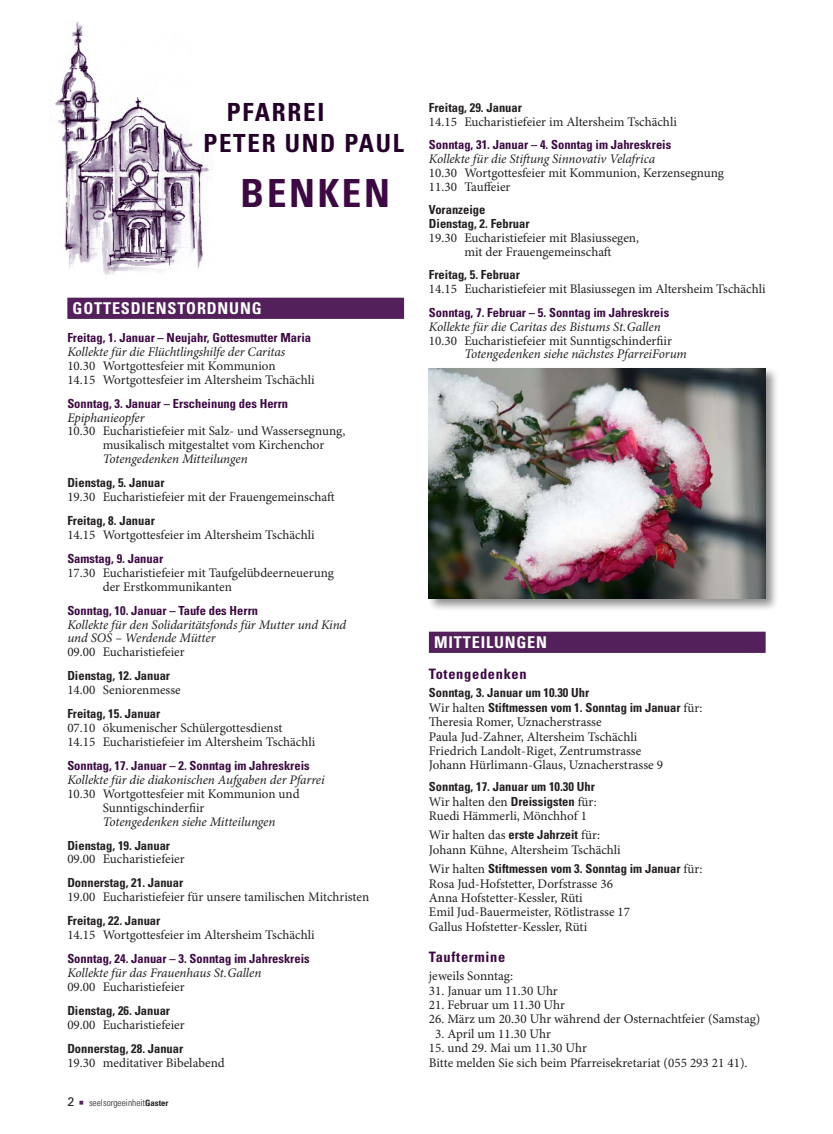
<style>
.page{position:relative;width:833px;height:1134px;background:#fff}
.page>*{position:absolute;margin:0;border:0;box-sizing:border-box;transform-origin:0 0}
.t1{font:700 condensed 38.75px "Univers LT Std";color:#3c0942}
.t2{font:700 condensed 25px/31.2px "Univers LT Std";color:#240029}
.t3{font:700 condensed 16.25px "Univers LT Std";letter-spacing:.05em;color:#fff}
.t4{font:700 condensed 14.38px "Univers LT Std";letter-spacing:.05em;color:#3c0942}
.t5{font:13.12px/14.4px "Minion Pro";color:#231f20}
.t6{font:italic 13.12px/13.9px "Minion Pro";letter-spacing:-.01em;color:#231f20}
.t7{font:700 condensed 12.5px/13.8px "Univers LT Std";color:#231f20}
.t8{font:700 condensed 12.5px "Univers LT Std";color:#3c0942}
.t9{font:300 condensed 9.38px "Univers LT Std";color:#231f20}
.s1{font-weight:400;font-stretch:normal;font-size:12.5px}
.s2{font-family:"Minion Pro";font-weight:400;font-stretch:normal;font-size:13.12px;color:#54205c}
.s3{font-weight:700;font-size:8.75px}
.s4{font-family:"Minion Pro";font-weight:400;font-stretch:normal;font-size:13.12px}
.s5{font-family:"Univers LT Std";font-weight:700;font-stretch:condensed;font-size:12.5px}
</style>
<div class="page">
<div style="left:67px;top:298px;width:337px;height:21px;background:#54205c"></div>
<div style="left:429px;top:632px;width:336px;height:21px;background:#54205c"></div>
<img style="left:55px;top:21px;width:158px;height:254px">
<div style="left:426px;top:366px;width:352px;height:246px;background:#231f20;opacity:.5"></div>
<img style="left:429px;top:369px;width:336px;height:230px">
<h2 class="t2" style="left:203px;top:96px;width:54px;text-indent:24px">Pfarrei<br>Peter</h2>
<h2 class="t2" style="left:285px;top:127px;width:18px">und</h2>
<h2 class="t2" style="left:344px;top:127px;width:31px">Paul</h2>
<h1 class="t1" style="left:241px;top:170px;width:51px">Benken</h1>
<p class="t3" style="left:73px;top:298px;width:190px">GOTTESDIENSTORDNUNG</p>
<p class="t8" style="left:67px;top:330px;width:245px">Freitag, 1. Januar – Neujahr, Gottesmutter Maria</p>
<p class="t6" style="left:67px;top:345px;width:219px">Kollekte für die Flüchtlingshilfe der Caritas</p>
<p class="t5" style="left:67px;top:359px;width:249px;line-height:13.9px">10.30 Wortgottesfeier mit Kommunion<br>14.15 Wortgottesfeier im Altersheim Tschächli</p>
<p class="t8" style="left:67px;top:396px;width:222px">Sonntag, 3. Januar – Erscheinung des Herrn</p>
<p class="t6" style="left:67px;top:411px;width:79px">Epiphanieopfer</p>
<p class="t5" style="left:103px;top:425px;width:244px;line-height:13.9px;text-indent:-35px">10.30 Eucharistiefeier mit Salz- und Wassersegnung, musikalisch mitgestaltet vom Kirchenchor</p>
<p class="t6" style="left:103px;top:453px;width:146px">Totengedenken Mitteilungen</p>
<p class="t7" style="left:67px;top:476px;width:99px">Dienstag, 5. Januar</p>
<p class="t5" style="left:67px;top:490px;width:269px">19.30 Eucharistiefeier mit der Frauengemeinschaft</p>
<p class="t7" style="left:67px;top:514px;width:89px">Freitag, 8. Januar</p>
<p class="t5" style="left:67px;top:528px;width:249px">14.15 Wortgottesfeier im Altersheim Tschächli</p>
<p class="t8" style="left:67px;top:551px;width:97px">Samstag, 9. Januar</p>
<p class="t5" style="left:103px;top:566px;width:233px;line-height:13.9px;text-indent:-35px">17.30 Eucharistiefeier mit Taufgelübdeerneuerung der Erstkommunikanten</p>
<p class="t8" style="left:67px;top:603px;width:192px">Sonntag, 10. Januar – Taufe des Herrn</p>
<p class="t6" style="left:67px;top:618px;width:280px">Kollekte für den Solidaritätsfonds für Mutter und Kind und SOS – Werdende Mütter</p>
<p class="t5" style="left:67px;top:645px;width:119px">09.00 Eucharistiefeier</p>
<p class="t7" style="left:67px;top:669px;width:104px">Dienstag, 12. Januar</p>
<p class="t5" style="left:67px;top:683px;width:115px">14.00 Seniorenmesse</p>
<p class="t7" style="left:67px;top:707px;width:95px">Freitag, 15. Januar</p>
<p class="t5" style="left:67px;top:721px;width:249px;line-height:13.9px">07.10 ökumenischer Schülergottesdienst<br>14.15 Eucharistiefeier im Altersheim Tschächli</p>
<p class="t8" style="left:67px;top:758px;width:244px">Sonntag, 17. Januar – 2. Sonntag im Jahreskreis</p>
<p class="t6" style="left:67px;top:773px;width:259px">Kollekte für die diakonischen Aufgaben der Pfarrei</p>
<p class="t5" style="left:103px;top:787px;width:198px;line-height:13.9px;text-indent:-35px">10.30 Wortgottesfeier mit Kommunion und<br>Sunntigschinderfiir</p>
<p class="t6" style="left:103px;top:815px;width:174px">Totengedenken siehe Mitteilungen</p>
<p class="t7" style="left:67px;top:838px;width:104px">Dienstag, 19. Januar</p>
<p class="t5" style="left:67px;top:852px;width:119px">09.00 Eucharistiefeier</p>
<p class="t7" style="left:67px;top:876px;width:117px">Donnerstag, 21. Januar</p>
<p class="t5" style="left:67px;top:890px;width:303px">19.00 Eucharistiefeier für unsere tamilischen Mitchristen</p>
<p class="t7" style="left:67px;top:914px;width:95px">Freitag, 22. Januar</p>
<p class="t5" style="left:67px;top:928px;width:249px">14.15 Wortgottesfeier im Altersheim Tschächli</p>
<p class="t8" style="left:67px;top:951px;width:244px">Sonntag, 24. Januar – 3. Sonntag im Jahreskreis</p>
<p class="t6" style="left:67px;top:966px;width:195px">Kollekte für das Frauenhaus St.Gallen</p>
<p class="t5" style="left:67px;top:980px;width:119px">09.00 Eucharistiefeier</p>
<p class="t7" style="left:67px;top:1003px;width:104px">Dienstag, 26. Januar</p>
<p class="t5" style="left:67px;top:1018px;width:119px">09.00 Eucharistiefeier</p>
<p class="t7" style="left:67px;top:1041px;width:117px">Donnerstag, 28. Januar</p>
<p class="t5" style="left:67px;top:1056px;width:159px">19.30 meditativer Bibelabend</p>
<p class="t9" style="left:67px;top:1097px;width:103px"><span class="s1">2</span> <span class="s2">■</span> seelsorgeeinheit<span class="s3">Gaster</span></p>
<p class="t7" style="left:429px;top:100px;width:95px">Freitag, 29. Januar</p>
<p class="t5" style="left:429px;top:115px;width:249px">14.15 Eucharistiefeier im Altersheim Tschächli</p>
<p class="t8" style="left:429px;top:137px;width:244px">Sonntag, 31. Januar – 4. Sonntag im Jahreskreis</p>
<p class="t6" style="left:429px;top:152px;width:228px">Kollekte für die Stiftung Sinnovativ Velafrica</p>
<p class="t5" style="left:429px;top:166px;width:297px;line-height:13.8px">10.30 Wortgottesfeier mit Kommunion, Kerzensegnung<br>11.30 Tauffeier</p>
<p class="t7" style="left:429px;top:203px;width:102px">Voranzeige<br>Dienstag, 2. Februar</p>
<p class="t5" style="left:464px;top:231px;width:176px;line-height:13.8px;text-indent:-35px">19.30 Eucharistiefeier mit Blasiussegen, mit der Frauengemeinschaft</p>
<p class="t7" style="left:429px;top:268px;width:92px">Freitag, 5. Februar</p>
<p class="t5" style="left:429px;top:282px;width:338px">14.15 Eucharistiefeier mit Blasiussegen im Altersheim Tschächli</p>
<p class="t8" style="left:429px;top:305px;width:242px">Sonntag, 7. Februar – 5. Sonntag im Jahreskreis</p>
<p class="t6" style="left:429px;top:320px;width:233px">Kollekte für die Caritas des Bistums St.Gallen</p>
<p class="t5" style="left:429px;top:334px;width:244px">10.30 Eucharistiefeier mit Sunntigschinderfiir</p>
<p class="t6" style="left:464px;top:348px;width:224px">Totengedenken siehe nächstes PfarreiForum</p>
<p class="t3" style="left:434px;top:632px;width:114px">MITTEILUNGEN</p>
<p class="t4" style="left:429px;top:665px;width:99px">Totengedenken</p>
<p class="t7" style="left:429px;top:686px;width:275px;line-height:14.4px">Sonntag, 3. Januar um 10.30 Uhr<br><span class="s4">Wir halten</span> Stiftmessen vom 1. Sonntag im Januar <span class="s4">für:</span></p>
<p class="t5" style="left:429px;top:715px;width:236px">Theresia Romer, Uznacherstrasse<br>Paula Jud-Zahner, Altersheim Tschächli Friedrich Landolt-Riget, Zentrumstrasse Johann Hürlimann-Glaus, Uznacherstrasse 9</p>
<p class="t7" style="left:429px;top:780px;width:167px">Sonntag, 17. Januar um 10.30 Uhr</p>
<p class="t5" style="left:429px;top:795px;width:169px">Wir halten den <span class="s5">Dreissigsten</span> für:<br>Ruedi Hämmerli, Mönchhof 1</p>
<p class="t5" style="left:429px;top:828px;width:193px">Wir halten das <span class="s5">erste Jahrzeit</span> für:<br>Johann Kühne, Altersheim Tschächli</p>
<p class="t7" style="left:429px;top:862px;width:275px"><span class="s4">Wir halten</span> Stiftmessen vom 3. Sonntag im Januar <span class="s4">für:</span></p>
<p class="t5" style="left:429px;top:877px;width:203px">Rosa Jud-Hofstetter, Dorfstrasse 36<br>Anna Hofstetter-Kessler, Rüti<br>Emil Jud-Bauermeister, Rötlistrasse 17<br>Gallus Hofstetter-Kessler, Rüti</p>
<p class="t4" style="left:429px;top:948px;width:78px">Tauftermine</p>
<p class="t5" style="left:429px;top:969px;width:86px">jeweils Sonntag:</p>
<p class="t5" style="left:429px;top:984px;width:130px">31. Januar um 11.30 Uhr</p>
<p class="t5" style="left:429px;top:998px;width:138px">21. Februar um 11.30 Uhr</p>
<p class="t5" style="left:429px;top:1013px;width:333px">26. März um 20.30 Uhr während der Osternachtfeier (Samstag)</p>
<p class="t5" style="left:435px;top:1027px;width:117px">3. April um 11.30 Uhr</p>
<p class="t5" style="left:429px;top:1041px;width:320px">15. und 29. Mai um 11.30 Uhr<br>Bitte melden Sie sich beim Pfarreisekretariat (055 293 21 41).</p>
</div>
